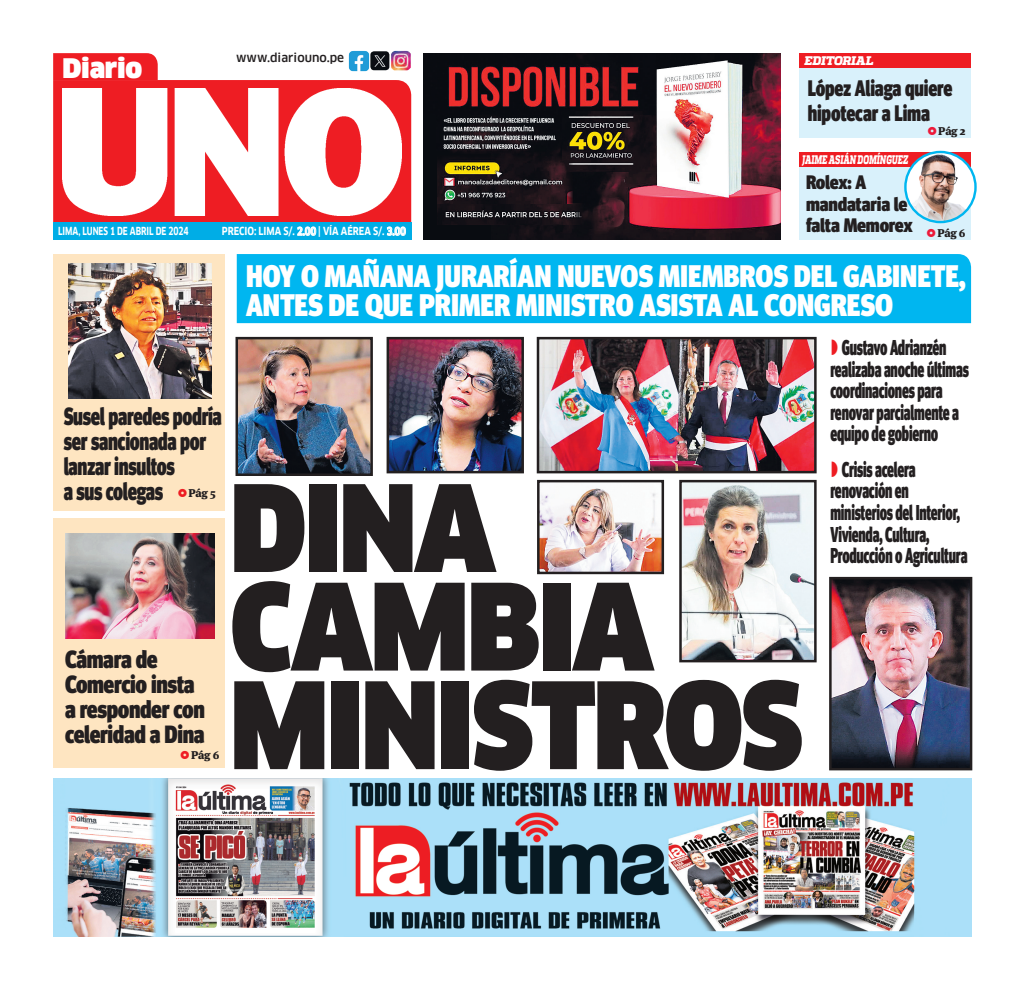
<style>
.page{position:relative;width:1024px;height:990px;background:#fff}
.page>*{position:absolute;margin:0;border:0;box-sizing:border-box;transform-origin:0 0}
.t1{font:900 117.12px/98.6px "Clan Pro";letter-spacing:-.02em;color:#231f20;scale:.9 1}
.t2{font:900 31.25px/28.8px "Meta Head OT";color:#fff;scale:.89 1}
.t3{font:900 26.38px "Clan Pro";letter-spacing:-.01em;color:#fff}
.t4{font:900 25px/25px "Meta Head OT";letter-spacing:-.02em;color:#231f20;scale:.75 1}
.t5{font:900 25px/25px "Meta Head OT";letter-spacing:-.02em;color:#231f20;scale:.86 1}
.t6{font:900 22.5px "Meta Head OT";letter-spacing:-.01em;color:#231f20;scale:.8 1}
.t7{font:900 21.5px/21.5px "Meta Head OT";letter-spacing:-.02em;color:#231f20;scale:.64 1}
.t8{font:900 19.62px/21.8px "Meta Head OT";letter-spacing:-.01em;color:#231f20;scale:.91 1}
.t9{font:italic 800 12.5px "Quadon";letter-spacing:-.01em;color:#fff;scale:.65 1}
.t10{font:italic 800 12.5px "Quadon";letter-spacing:-.01em;color:#fff}
.t11{font:500 11.88px "Clan Pro";color:#231f20}
.t12{font:900 11.25px "Meta Serif Pro";letter-spacing:-.015em;color:#231f20}
.t13{font:700 10.88px "Clan Pro";letter-spacing:-.005em;color:#fff;scale:.82 1}
.t14{font:700 10.88px "Clan Pro";letter-spacing:-.005em;color:#fff;scale:.74 1}
</style>
<div class="page">
<img style="left:540px;top:340px;width:273px;height:130px">
<div style="left:537px;top:337px;width:279px;height:136px;border:2px solid #231f20"></div>
<svg style="left:53px;top:80px;width:358px;height:143px;background:#e3262e"></svg>
<div style="left:53px;top:53px;width:105px;height:27px;background:#ee1d23"></div>
<div style="left:53px;top:254px;width:172px;height:256px;background:#fee5c1"></div>
<div style="left:53px;top:518px;width:172px;height:250px;background:#fee5c1"></div>
<img style="left:65px;top:533px;width:150px;height:105px">
<div style="left:53px;top:223px;width:358px;height:17px;background:#00ade6"></div>
<img style="left:62px;top:88px;width:340px;height:128px">
<svg style="left:297px;top:226px;width:19px;height:10px"></svg>
<svg style="left:387px;top:226px;width:19px;height:10px"></svg>
<div style="left:237px;top:254px;width:734px;height:69px;background:#00b6f0"></div>
<img style="left:391px;top:50px;width:20px;height:21px">
<div style="left:799px;top:68px;width:172px;height:70px;background:#d9f1fb"></div>
<div style="left:799px;top:167px;width:172px;height:73px;background:#d9f1fb"></div>
<div style="left:799px;top:53px;width:172px;height:15px;background:#ee1d23"></div>
<div style="left:799px;top:153px;width:172px;height:14px;background:#ee1d23"></div>
<img style="left:375px;top:51px;width:14px;height:19px">
<img style="left:348px;top:50px;width:27px;height:22px">
<img style="left:53px;top:778px;width:918px;height:159px">
<img style="left:69px;top:263px;width:142px;height:135px">
<div style="left:423px;top:53px;width:357px;height:187px;background:#090c11"></div>
<img style="left:491px;top:53px;width:289px;height:186px">
<img style="left:443px;top:114px;width:120px;height:37px">
<img style="left:437px;top:203px;width:149px;height:21px">
<img style="left:448px;top:53px;width:207px;height:61px">
<img style="left:563px;top:112px;width:112px;height:59px">
<img style="left:437px;top:151px;width:138px;height:52px">
<img style="left:905px;top:152px;width:70px;height:70px;border-radius:35px">
<div style="left:904px;top:151px;width:72px;height:72px;border:2px solid #00b6f0;border-radius:50%"></div>
<img style="left:238px;top:340px;width:132px;height:133px">
<div style="left:235px;top:337px;width:138px;height:139px;border:2px solid #231f20"></div>
<img style="left:389px;top:340px;width:132px;height:130px">
<div style="left:386px;top:337px;width:138px;height:136px;border:2px solid #231f20"></div>
<img style="left:540px;top:488px;width:121px;height:83px">
<div style="left:537px;top:480px;width:127px;height:94px;border:2px solid #231f20"></div>
<img style="left:832px;top:580px;width:137px;height:187px">
<div style="left:829px;top:577px;width:143px;height:193px;border:2px solid #231f20"></div>
<img style="left:682px;top:483px;width:131px;height:176px">
<div style="left:679px;top:480px;width:137px;height:182px;border:2px solid #231f20"></div>
<p class="t3" style="left:62px;top:53px;width:81px">Diario</p>
<p class="t11" style="left:236px;top:51px;width:109px">www.diariouno.pe</p>
<p class="t10" style="left:804px;top:54px;width:70px">EDITORIAL</p>
<p class="t6" style="left:808px;top:75px;width:182px">López Aliaga quiere</p>
<p class="t6" style="left:808px;top:100px;width:154px">hipotecar a Lima</p>
<p class="t12" style="left:938px;top:122px;width:29px">Pág 2</p>
<p class="t9" style="left:802px;top:153px;width:165px">JAIME ASIÁN DOMÍNGUEZ</p>
<p class="t14" style="left:58px;top:225px;width:178px">LIMA, LUNES 1 DE ABRIL DE 2024</p>
<p class="t13" style="left:222px;top:225px;width:226px">PRECIO: LIMA S/. 2.00 | VÍA AÉREA S/. 3.00</p>
<p class="t8" style="left:806px;top:171px;width:119px">Rolex: A mandataria le falta Memorex</p>
<p class="t12" style="left:937px;top:223px;width:30px">Pág 6</p>
<p class="t4" style="left:64px;top:403px;width:212px">Susel paredes podría ser sancionada por lanzar insultos</p>
<p class="t4" style="left:64px;top:478px;width:134px">a sus colegas</p>
<p class="t12" style="left:189px;top:484px;width:29px">Pág 5</p>
<p class="t5" style="left:65px;top:646px;width:164px">Cámara de<br>Comercio insta a responder con celeridad a Dina</p>
<p class="t12" style="left:191px;top:746px;width:30px">Pág 6</p>
<p class="t2" style="left:246px;top:261px;width:810px">HOY O MAÑANA JURARÍAN NUEVOS MIEMBROS DEL GABINETE,<br>ANTES DE QUE PRIMER MINISTRO ASISTA AL CONGRESO</p>
<p class="t1" style="left:230px;top:481px;width:472px">DINA<br>CAMBIA</p>
<p class="t1" style="left:230px;top:678px;width:638px">MINISTROS</p>
<p class="t7" style="left:830px;top:337px;width:218px;text-indent:11px">Gustavo Adrianzén realizaba anoche últimas coordinaciones para renovar parcialmente a equipo de gobierno</p>
<p class="t7" style="left:830px;top:458px;width:216px;text-indent:11px">Crisis acelera renovación en ministerios del Interior,<br>Vivienda, Cultura,<br>Producción o Agricultura</p>
</div>
